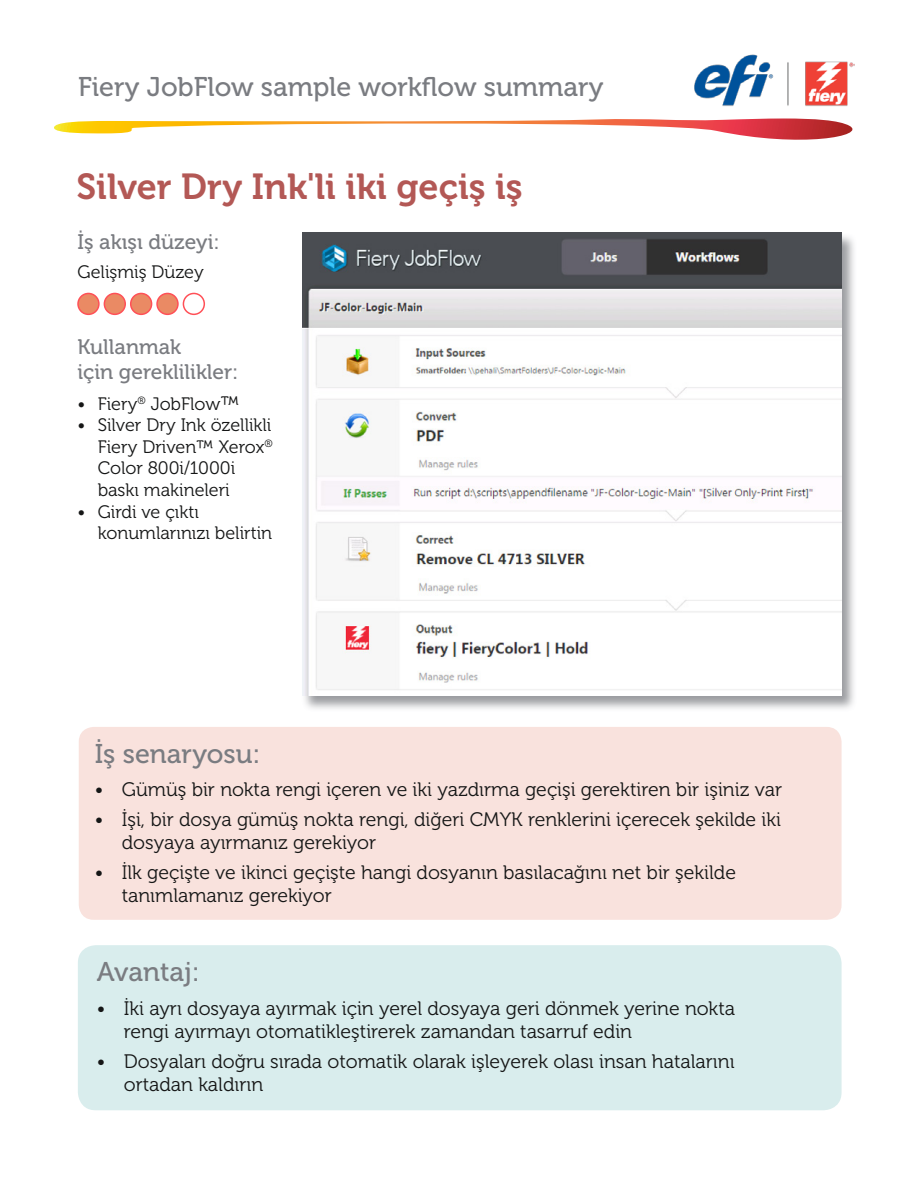
<style>
.page{position:relative;width:918px;height:1188px;background:#fff}
.page>*{position:absolute;margin:0;border:0;box-sizing:border-box;transform-origin:0 0}
.t1{font:36px "Museo 700";color:#b35855}
.t2{font:27px "Museo 500";color:#7a7c81}
.t3{font:21px/25.2px "Museo 500";color:#7a7c81}
.t4{font:19.5px/23.4px "Museo 300";color:#151616}
.t5{font:18px/21.6px "Museo 300";color:#151616}
.s1{font-size:19.5px}
</style>
<div class="page">
<svg style="left:54px;top:118px;width:799px;height:22px"></svg>
<img style="left:694px;top:54px;width:161px;height:52px">
<div style="left:78px;top:945px;width:764px;height:165px;background:#d9eded;border-radius:18px"></div>
<div style="left:79px;top:727px;width:763px;height:193px;background:#f9e2dd;border-radius:15px"></div>
<div style="left:78px;top:293px;width:21px;height:21px;background:#ea8a64;border-radius:50%"></div>
<div style="left:77px;top:293px;width:23px;height:22px;border:2px solid #ff5057;border-radius:50%"></div>
<div style="left:131px;top:293px;width:21px;height:21px;background:#ea8a64;border-radius:50%"></div>
<div style="left:130px;top:293px;width:22px;height:22px;border:2px solid #ff5057;border-radius:50%"></div>
<div style="left:104px;top:293px;width:21px;height:21px;background:#ea8a64;border-radius:50%"></div>
<div style="left:104px;top:293px;width:22px;height:22px;border:2px solid #ff5057;border-radius:50%"></div>
<div style="left:157px;top:293px;width:21px;height:21px;background:#ea8a64;border-radius:50%"></div>
<div style="left:156px;top:293px;width:23px;height:22px;border:2px solid #ff5057;border-radius:50%"></div>
<div style="left:183px;top:293px;width:22px;height:22px;border:2px solid #ff5057;border-radius:50%"></div>
<div style="left:301px;top:232px;width:556px;height:480px;background:#7a7c81;opacity:.75"></div>
<img style="left:303px;top:233px;width:539px;height:463px">
<h2 class="t2" style="left:78px;top:72px;width:527px">Fiery JobFlow sample workflow summary</h2>
<h1 class="t1" style="left:76px;top:166px;width:448px">Silver Dry Ink'li iki geçiş iş</h1>
<p class="t3" style="left:77px;top:229px;width:144px">İş akışı düzeyi:</p>
<p class="t5" style="left:77px;top:261px;width:128px">Gelişmiş Düzey</p>
<p class="t3" style="left:77px;top:334px;width:163px">Kullanmak<br>için gereklilikler:</p>
<p class="t5" style="left:77px;top:393px;width:163px">• Fiery<sup>®</sup> JobFlow<span class="s1">™</span></p>
<p class="t5" style="left:98px;top:415px;width:177px;text-indent:-20px">• Silver Dry Ink özellikli<br>Fiery Driven™ Xerox<sup>®<br></sup>Color 800i/1000i baskı makineleri</p>
<p class="t5" style="left:98px;top:501px;width:176px;text-indent:-20px">• Girdi ve çıktı konumlarınızı belirtin</p>
<h2 class="t2" style="left:95px;top:738px;width:167px">İş senaryosu:</h2>
<p class="t4" style="left:95px;top:778px;width:689px">• Gümüş bir nokta rengi içeren ve iki yazdırma geçişi gerektiren bir işiniz var</p>
<p class="t4" style="left:122px;top:808px;width:661px;text-indent:-27px">• İşi, bir dosya gümüş nokta rengi, diğeri CMYK renklerini içerecek şekilde iki dosyaya ayırmanız gerekiyor</p>
<p class="t4" style="left:122px;top:861px;width:616px;text-indent:-27px">• İlk geçişte ve ikinci geçişte hangi dosyanın basılacağını net bir şekilde tanımlamanız gerekiyor</p>
<h2 class="t2" style="left:97px;top:957px;width:104px">Avantaj:</h2>
<p class="t4" style="left:124px;top:997px;width:613px;text-indent:-27px">• İki ayrı dosyaya ayırmak için yerel dosyaya geri dönmek yerine nokta rengi ayırmayı otomatikleştirerek zamandan tasarruf edin</p>
<p class="t4" style="left:124px;top:1050px;width:612px;text-indent:-27px">• Dosyaları doğru sırada otomatik olarak işleyerek olası insan hatalarını ortadan kaldırın</p>
</div>
